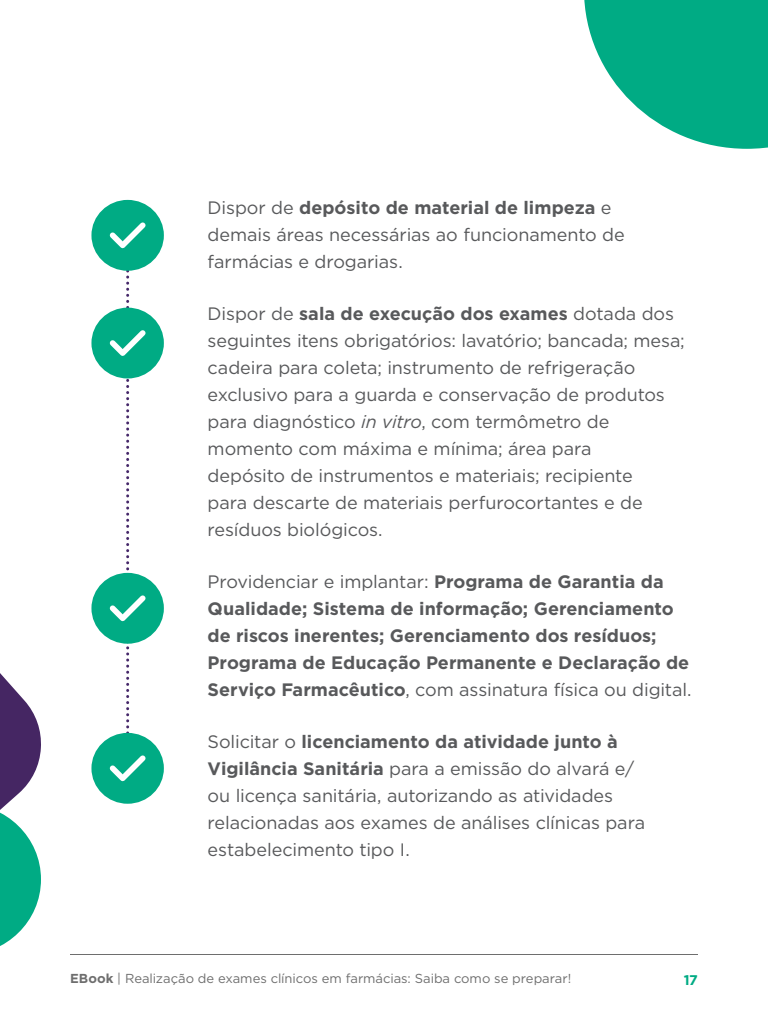
<style>
.page{position:relative;width:768px;height:1024px;background:#fff}
.page>*{position:absolute;margin:0;border:0;box-sizing:border-box;transform-origin:0 0}
.t1{font:18px/27px "Gotham";letter-spacing:-.005em;color:#58595b}
.t2{font:700 18px/27px "Gotham";color:#58595b}
.t3{font:700 14px "Gotham";color:#00ab84}
.t4{font:13px "Gotham";letter-spacing:-.005em;color:#6e6e6e}
.s1{font-weight:700}
.s2{font-style:italic}
.s3{font-weight:400}
</style>
<div class="page">
<hr style="left:70px;top:954px;width:628px;height:1px;background:#6e6e6e">
<svg style="left:0;top:673px;width:41px;height:273px"></svg>
<svg style="left:584px;top:0;width:184px;height:149px"></svg>
<div style="left:91px;top:308px;width:73px;height:70px;background:#00ab84;border-radius:50%"></div>
<div style="left:91px;top:200px;width:73px;height:71px;background:#00ab84;border-radius:50%"></div>
<div style="left:91px;top:573px;width:73px;height:71px;background:#00ab84;border-radius:50%"></div>
<div style="left:91px;top:733px;width:73px;height:71px;background:#00ab84;border-radius:50%"></div>
<svg style="left:109px;top:222px;width:37px;height:560px"></svg>
<p class="t1" style="left:208px;top:194px;width:419px">Dispor de <span class="s1">depósito de material de limpeza</span> e demais áreas necessárias ao funcionamento de farmácias e drogarias.</p>
<p class="t1" style="left:208px;top:300px;width:479px">Dispor de <span class="s1">sala de execução dos exames</span> dotada dos seguintes itens obrigatórios: lavatório; bancada; mesa; cadeira para coleta; instrumento de refrigeração exclusivo para a guarda e conservação de produtos para diagnóstico <span class="s2">in vitro</span>, com termômetro de momento com máxima e mínima; área para<br>depósito de instrumentos e materiais; recipiente<br>para descarte de materiais perfurocortantes e de resíduos biológicos.</p>
<p class="t2" style="left:208px;top:568px;width:486px"><span class="s3">Providenciar e implantar:</span> Programa de Garantia da Qualidade; Sistema de informação; Gerenciamento de riscos inerentes; Gerenciamento dos resíduos; Programa de Educação Permanente e Declaração de Serviço Farmacêutico<span class="s3">, com assinatura física ou digital.</span></p>
<p class="t1" style="left:208px;top:728px;width:439px">Solicitar o <span class="s1">licenciamento da atividade junto à Vigilância Sanitária</span> para a emissão do alvará e/ ou licença sanitária, autorizando as atividades relacionadas aos exames de análises clínicas para estabelecimento tipo I.</p>
<p class="t4" style="left:70px;top:970px;width:503px"><span class="s1">EBook</span> | Realização de exames clínicos em farmácias: Saiba como se preparar!</p>
<p class="t3" style="left:684px;top:970px;width:16px">17</p>
</div>
